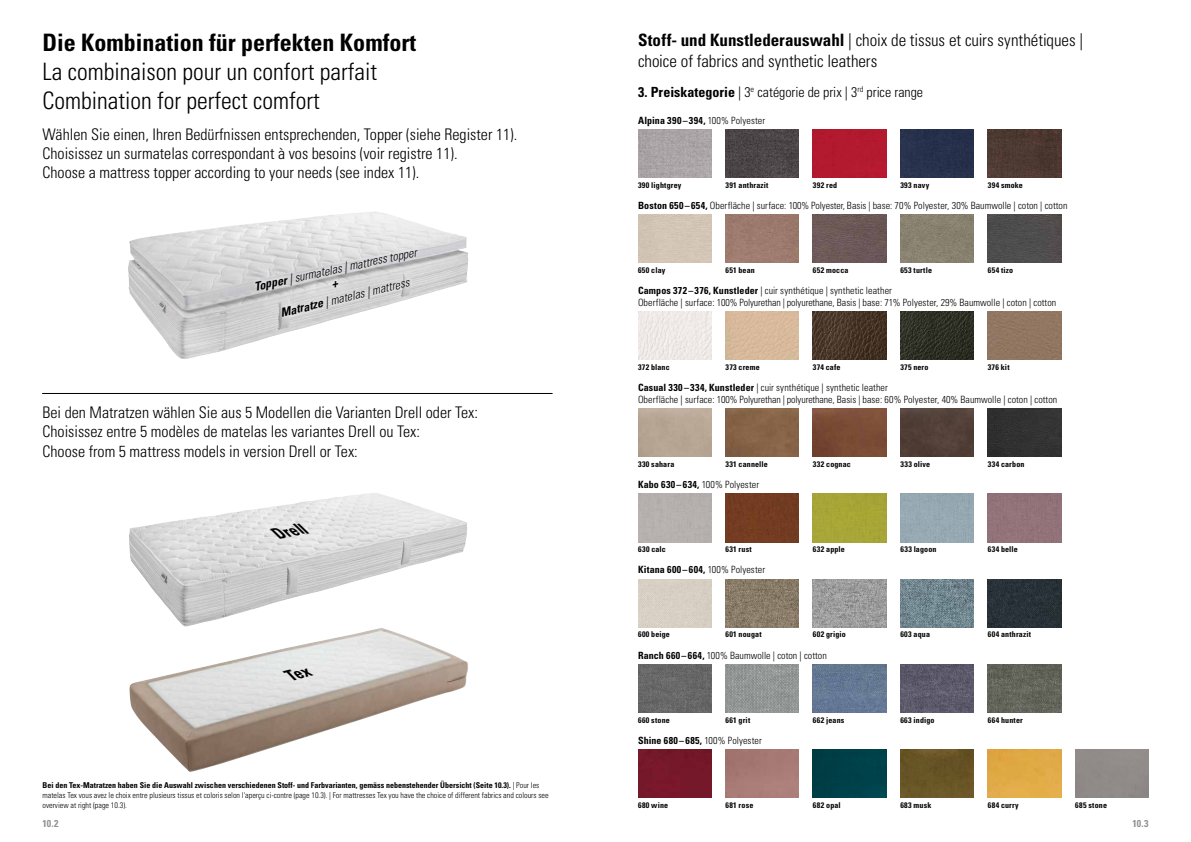
<style>
.page{position:relative;width:1191px;height:842px;background:#fff}
.page>*{position:absolute;margin:0;border:0;box-sizing:border-box;transform-origin:0 0}
.t1{font:300 condensed 24px/28.8px "Univers LT Std";color:#000}
.t2{font:700 condensed 24px "Univers LT Std";color:#000}
.t3{font:300 condensed 17px/20.4px "Univers LT Std";letter-spacing:-.005em;color:#000}
.t4{font:300 condensed 16px/19.2px "Univers LT Std";color:#000}
.t5{font:italic 700 condensed 16px "Univers LT Std";color:#000}
.t6{font:300 condensed 14px "Univers LT Std";color:#000}
.t7{font:italic 300 condensed 12px/13.2px "Univers LT Std";color:#000;text-align:center}
.t8{font:300 condensed 10px/11.8px "Univers LT Std";color:#000}
.t9{font:700 condensed 10px "Univers LT Std";letter-spacing:.02em;color:#000}
.t10{font:700 condensed 10px "Univers LT Std";color:#929292}
.t11{font:700 condensed 8px "Univers LT Std";letter-spacing:.025em;color:#000}
.t12{font:300 condensed 8px/10px "Univers LT Std";color:#000}
.s1{font-weight:700}
.s2{font-weight:300}
</style>
<div class="page">
<img style="left:128px;top:211px;width:340px;height:148px">
<svg style="left:251px;top:245px;width:171px;height:50px;background:#d4d4d5"></svg>
<svg style="left:277px;top:276px;width:137px;height:45px;fill:#d8d8d8"></svg>
<hr style="left:42px;top:393px;width:510px;height:1px;background:#000">
<img style="left:129px;top:493px;width:335px;height:133px">
<img style="left:129px;top:628px;width:339px;height:144px">
<img style="left:638px;top:129px;width:73px;height:49px">
<img style="left:725px;top:129px;width:73px;height:49px">
<div style="left:813px;top:129px;width:73px;height:49px;background:#b31a2f"></div>
<div style="left:900px;top:129px;width:73px;height:49px;background:#27314c"></div>
<img style="left:987px;top:129px;width:74px;height:49px">
<div style="left:725px;top:215px;width:73px;height:48px;background:#9c7b6e"></div>
<img style="left:813px;top:215px;width:73px;height:48px">
<img style="left:900px;top:215px;width:73px;height:48px">
<img style="left:987px;top:215px;width:74px;height:48px">
<img style="left:638px;top:312px;width:73px;height:48px">
<div style="left:725px;top:312px;width:73px;height:48px;background:#d8b99c"></div>
<img style="left:813px;top:312px;width:73px;height:48px">
<img style="left:900px;top:312px;width:73px;height:48px">
<div style="left:987px;top:312px;width:74px;height:48px;background:#917661"></div>
<img style="left:725px;top:409px;width:73px;height:48px">
<img style="left:813px;top:409px;width:73px;height:48px">
<div style="left:900px;top:409px;width:73px;height:48px;background:#513f37"></div>
<div style="left:987px;top:409px;width:74px;height:48px;background:#313131"></div>
<div style="left:725px;top:494px;width:73px;height:48px;background:#733c22"></div>
<div style="left:813px;top:494px;width:73px;height:48px;background:#a8a637"></div>
<div style="left:900px;top:494px;width:73px;height:48px;background:#96a8b2"></div>
<div style="left:987px;top:494px;width:74px;height:48px;background:#927379"></div>
<div style="left:638px;top:579px;width:73px;height:48px;background:#d7cfc4"></div>
<img style="left:725px;top:579px;width:73px;height:48px">
<img style="left:813px;top:579px;width:73px;height:48px">
<img style="left:900px;top:579px;width:73px;height:48px">
<img style="left:987px;top:579px;width:74px;height:48px">
<img style="left:638px;top:664px;width:73px;height:48px">
<img style="left:725px;top:664px;width:73px;height:48px">
<img style="left:813px;top:664px;width:73px;height:48px">
<img style="left:900px;top:664px;width:73px;height:48px">
<img style="left:987px;top:664px;width:74px;height:48px">
<div style="left:638px;top:749px;width:73px;height:49px;background:#75182a"></div>
<div style="left:813px;top:749px;width:73px;height:49px;background:#004048"></div>
<img style="left:900px;top:749px;width:73px;height:49px">
<div style="left:987px;top:749px;width:74px;height:49px;background:#e0aa47"></div>
<svg style="left:282px;top:669px;width:32px;height:12px"></svg>
<h1 class="t2" style="left:43px;top:28px;width:375px">Die Kombination für perfekten Komfort</h1>
<h1 class="t1" style="left:43px;top:57px;width:336px">La combinaison pour un confort parfait<br>Combination for perfect comfort</h1>
<h3 class="t4" style="left:43px;top:124px;width:476px">Wählen Sie einen, Ihren Bedürfnissen entsprechenden, Topper (siehe Register 11).<br>Choisissez un surmatelas correspondant à vos besoins (voir registre 11).<br>Choose a mattress topper according to your needs (see index 11).</h3>
<p class="t7" style="left:253px;top:280px;width:167px;rotate:-12deg"><span class="s1">Topper</span> | surmatelas | mattress topper <span class="s1">+</span></p>
<p class="t7" style="left:279px;top:306px;width:133px;rotate:-13deg"><span class="s1">Matratze</span> | matelas | mattress</p>
<h3 class="t4" style="left:43px;top:403px;width:437px">Bei den Matratzen wählen Sie aus 5 Modellen die Varianten Drell oder Tex:<br>Choisissez entre 5 modèles de matelas les variantes Drell ou Tex:<br>Choose from 5 mattress models in version Drell or Tex:</h3>
<h3 class="t5" style="left:276px;top:523px;width:33px;rotate:-11deg">Drell</h3>
<p class="t12" style="left:43px;top:780px;width:507px"><span class="s1">Bei den Tex-Matratzen haben Sie die Auswahl zwischen verschiedenen Stoff- und Farbvarianten, gemäss nebenstehender Übersicht (Seite 10.3).</span> | Pour les matelas Tex vous avez le choix entre plusieurs tissus et coloris selon l'aperçu ci-contre (page 10.3). | For mattresses Tex you have the choice of different fabrics and colours see overview at right (page 10.3).</p>
<h2 class="t3" style="left:638px;top:30px;width:446px"><span class="s1">Stoff- und Kunstlederauswahl</span> | choix de tissus et cuirs synthétiques | choice of fabrics and synthetic leathers</h2>
<h3 class="t6" style="left:638px;top:83px;width:286px"><span class="s1">3. Preiskategorie</span> | 3<sup>e</sup> catégorie de prix | 3<sup>rd</sup> price range</h3>
<p class="t9" style="left:638px;top:114px;width:129px">Alpina 390–394, <span class="s2">100% Polyester</span></p>
<p class="t11" style="left:638px;top:180px;width:45px">390 lightgrey</p>
<p class="t11" style="left:725px;top:180px;width:45px">391 anthrazit</p>
<p class="t11" style="left:813px;top:180px;width:26px">392 red</p>
<p class="t11" style="left:900px;top:180px;width:31px">393 navy</p>
<p class="t11" style="left:987px;top:180px;width:37px">394 smoke</p>
<p class="t8" style="left:638px;top:200px;width:431px"><span class="s1">Boston 650 –654,</span> Oberfläche | surface: 100% Polyester, Basis | base: 70% Polyester, 30% Baumwolle | coton | cotton</p>
<p class="t11" style="left:638px;top:265px;width:29px">650 clay</p>
<p class="t11" style="left:725px;top:265px;width:31px">651 bean</p>
<p class="t11" style="left:813px;top:265px;width:37px">652 mocca</p>
<p class="t11" style="left:900px;top:265px;width:33px">653 turtle</p>
<p class="t11" style="left:987px;top:265px;width:27px">654 tizo</p>
<p class="t8" style="left:638px;top:285px;width:420px"><span class="s1">Campos 372–376, Kunstleder</span> | cuir synthétique | synthetic leather<br>Oberfläche | surface: 100% Polyurethan | polyurethane, Basis | base: 71% Polyester, 29% Baumwolle | coton | cotton</p>
<p class="t11" style="left:638px;top:362px;width:33px">372 blanc</p>
<p class="t11" style="left:725px;top:362px;width:36px">373 creme</p>
<p class="t11" style="left:813px;top:362px;width:29px">374 cafe</p>
<p class="t11" style="left:900px;top:362px;width:30px">375 nero</p>
<p class="t11" style="left:987px;top:362px;width:23px">376 kit</p>
<p class="t8" style="left:638px;top:382px;width:421px"><span class="s1">Casual 330 –334, Kunstleder</span> | cuir synthétique | synthetic leather<br>Oberfläche | surface: 100% Polyurethan | polyurethane, Basis | base: 60% Polyester, 40% Baumwolle | coton | cotton</p>
<p class="t11" style="left:638px;top:459px;width:38px">330 sahara</p>
<p class="t11" style="left:725px;top:459px;width:44px">331 cannelle</p>
<p class="t11" style="left:813px;top:459px;width:39px">332 cognac</p>
<p class="t11" style="left:900px;top:459px;width:31px">333 olive</p>
<p class="t11" style="left:987px;top:459px;width:38px">334 carbon</p>
<p class="t8" style="left:638px;top:479px;width:123px"><span class="s1">Kabo 630 –634,</span> 100% Polyester</p>
<p class="t11" style="left:638px;top:544px;width:29px">630 calc</p>
<p class="t11" style="left:725px;top:544px;width:28px">631 rust</p>
<p class="t11" style="left:813px;top:544px;width:33px">632 apple</p>
<p class="t11" style="left:900px;top:544px;width:38px">633 lagoon</p>
<p class="t11" style="left:987px;top:544px;width:32px">634 belle</p>
<p class="t9" style="left:638px;top:564px;width:129px">Kitana 600–604, <span class="s2">100% Polyester</span></p>
<p class="t11" style="left:638px;top:630px;width:33px">600 beige</p>
<p class="t11" style="left:725px;top:630px;width:38px">601 nougat</p>
<p class="t11" style="left:813px;top:630px;width:34px">602 grigio</p>
<p class="t11" style="left:900px;top:630px;width:31px">603 aqua</p>
<p class="t11" style="left:987px;top:630px;width:45px">604 anthrazit</p>
<p class="t8" style="left:638px;top:649px;width:190px"><span class="s1">Ranch 660–664,</span> 100% Baumwolle | coton | cotton</p>
<p class="t11" style="left:638px;top:715px;width:33px">660 stone</p>
<p class="t11" style="left:725px;top:715px;width:26px">661 grit</p>
<p class="t11" style="left:813px;top:715px;width:33px">662 jeans</p>
<p class="t11" style="left:900px;top:715px;width:36px">663 indigo</p>
<p class="t11" style="left:987px;top:715px;width:37px">664 hunter</p>
<p class="t9" style="left:638px;top:734px;width:125px">Shine 680–685, <span class="s2">100% Polyester</span></p>
<p class="t11" style="left:638px;top:800px;width:32px">680 wine</p>
<p class="t11" style="left:725px;top:800px;width:29px">681 rose</p>
<p class="t11" style="left:813px;top:800px;width:29px">682 opal</p>
<p class="t11" style="left:900px;top:800px;width:33px">683 musk</p>
<p class="t11" style="left:987px;top:800px;width:33px">684 curry</p>
<p class="t11" style="left:1075px;top:800px;width:33px">685 stone</p>
<p class="t10" style="left:43px;top:817px;width:18px">10.2</p>
<p class="t10" style="left:1132px;top:817px;width:18px">10.3</p>
</div>
